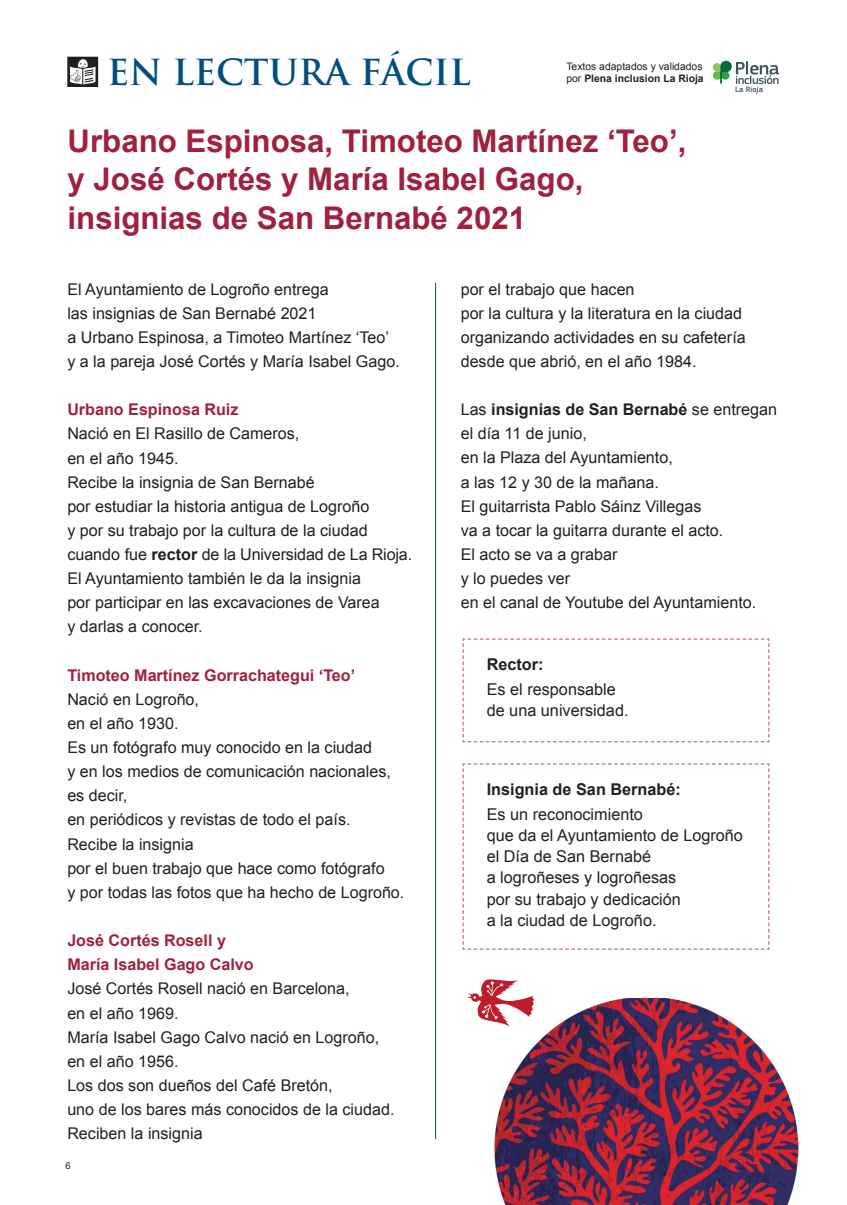
<style>
.page{position:relative;width:847px;height:1205px;background:#fff}
.page>*{position:absolute;margin:0;border:0;box-sizing:border-box;transform-origin:0 0}
.t1{font:700 35px "Trajan Pro";color:#00507c}
.t2{font:700 31.25px/38.8px "Arial";color:#a0213d}
.t3{font:16.25px/21.2px "Arial";color:#231f20}
.t4{font:700 16.25px "Arial";color:#231f20}
.t5{font:16.12px/24.1px "Arial";color:#231f20}
.t6{font:700 16.12px/24.1px "Arial";color:#a0213d}
.t7{font:10.38px/12px "Arial";color:#231f20}
.t8{font:9.38px "Arial";color:#231f20}
.t9{font:500 8.12px "PF Square Sans Pro";color:#3c545e}
.s1{font-weight:700}
</style>
<div class="page">
<svg style="left:67px;top:57px;width:31px;height:30px"></svg>
<svg style="left:713px;top:61px;width:66px;height:23px"></svg>
<hr style="left:435px;top:283px;width:1px;height:856px;background:#00507c">
<svg style="left:462px;top:763px;width:308px;height:187px"></svg>
<svg style="left:462px;top:638px;width:308px;height:105px"></svg>
<img style="left:494px;top:998px;width:305px;height:207px">
<svg style="left:467px;top:979px;width:67px;height:47px"></svg>
<h1 class="t1" style="left:107px;top:51px;width:365px">EN LECTURA FÁCIL</h1>
<p class="t7" style="left:566px;top:61px;width:139px">Textos adaptados y validados por <span class="s1">Plena inclusion La Rioja</span></p>
<h2 class="t2" style="left:68px;top:122px;width:620px">Urbano Espinosa, Timoteo Martínez ‘Teo’, y José Cortés y María Isabel Gago, insignias de San Bernabé 2021</h2>
<p class="t9" style="left:735px;top:85px;width:30px">La Rioja</p>
<p class="t5" style="left:67px;top:277px;width:334px">El Ayuntamiento de Logroño entrega<br>las insignias de San Bernabé 2021<br>a Urbano Espinosa, a Timoteo Martínez ‘Teo’ y a la pareja José Cortés y María Isabel Gago.</p>
<p class="t6" style="left:67px;top:398px;width:173px">Urbano Espinosa Ruiz</p>
<p class="t5" style="left:67px;top:422px;width:346px">Nació en El Rasillo de Cameros,<br>en el año 1945.<br>Recibe la insignia de San Bernabé<br>por estudiar la historia antigua de Logroño<br>y por su trabajo por la cultura de la ciudad cuando fue <span class="s1">rector</span> de la Universidad de La Rioja.<br>El Ayuntamiento también le da la insignia<br>por participar en las excavaciones de Varea<br>y darlas a conocer.</p>
<p class="t6" style="left:67px;top:663px;width:289px">Timoteo Martínez Gorrachategui ‘Teo’</p>
<p class="t5" style="left:67px;top:687px;width:339px">Nació en Logroño,<br>en el año 1930.<br>Es un fotógrafo muy conocido en la ciudad<br>y en los medios de comunicación nacionales, es decir,<br>en periódicos y revistas de todo el país.<br>Recibe la insignia<br>por el buen trabajo que hace como fotógrafo<br>y por todas las fotos que ha hecho de Logroño.</p>
<p class="t6" style="left:67px;top:929px;width:188px">José Cortés Rosell y<br>María Isabel Gago Calvo</p>
<p class="t5" style="left:67px;top:977px;width:329px">José Cortés Rosell nació en Barcelona,<br>en el año 1969.<br>María Isabel Gago Calvo nació en Logroño, en el año 1956.<br>Los dos son dueños del Café Bretón,<br>uno de los bares más conocidos de la ciudad.<br>Reciben la insignia</p>
<p class="t8" style="left:66px;top:1160px;width:7px">6</p>
<p class="t5" style="left:461px;top:277px;width:287px">por el trabajo que hacen<br>por la cultura y la literatura en la ciudad organizando actividades en su cafetería desde que abrió, en el año 1984.</p>
<p class="t5" style="left:461px;top:398px;width:318px">Las <span class="s1">insignias de San Bernabé</span> se entregan el día 11 de junio,<br>en la Plaza del Ayuntamiento,<br>a las 12 y 30 de la mañana.<br>El guitarrista Pablo Sáinz Villegas<br>va a tocar la guitarra durante el acto.<br>El acto se va a grabar<br>y lo puedes ver<br>en el canal de Youtube del Ayuntamiento.</p>
<p class="t4" style="left:487px;top:653px;width:58px">Rector:</p>
<p class="t3" style="left:487px;top:678px;width:143px">Es el responsable de una universidad.</p>
<p class="t4" style="left:487px;top:778px;width:196px">Insignia de San Bernabé:</p>
<p class="t3" style="left:487px;top:803px;width:258px">Es un reconocimiento<br>que da el Ayuntamiento de Logroño el Día de San Bernabé<br>a logroñeses y logroñesas<br>por su trabajo y dedicación<br>a la ciudad de Logroño.</p>
</div>
